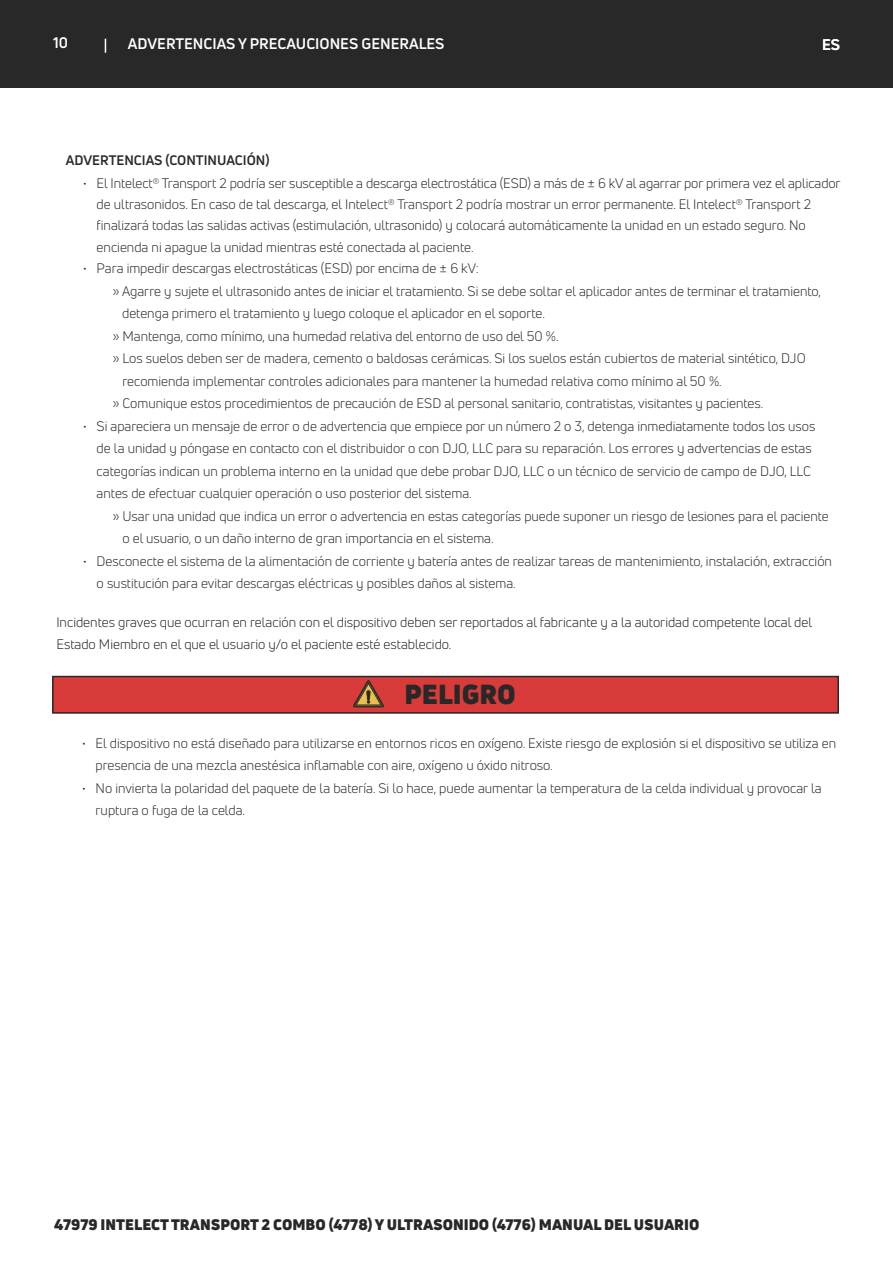
<style>
.page{position:relative;width:893px;height:1263px;background:#fff}
.page>*{position:absolute;margin:0;border:0;box-sizing:border-box;transform-origin:0 0}
.H2-2{font:900 27px "Uni Neue";color:#282828}
.t1{font:900 15px "Uni Neue";color:#282828}
.Body{font:700 15px "Uni Neue";color:#fff}
.Bullet2{font:13.5px/22.5px "Uni Neue";color:#282828}
.Body-2{font:13.5px/21.3px "Uni Neue";color:#231f20}
.Body-3{font:700 13.5px "Uni Neue";color:#282828}
</style>
<div class="page">
<div style="left:53px;top:676px;width:785px;height:37px;background:#d83b3a"></div>
<div style="left:52px;top:676px;width:787px;height:38px;border:2px solid #282828"></div>
<div style="left:0;top:0;width:893px;height:87px;background:#282828"></div>
<svg style="left:105px;top:39px;width:1px;height:14px"></svg>
<svg style="left:354px;top:681px;width:29px;height:26px"></svg>
<p class="Body" style="left:53px;top:33px;width:16px">10</p>
<p class="Body" style="left:128px;top:34px;width:318px">ADVERTENCIAS Y PRECAUCIONES GENERALES</p>
<p class="Body" style="left:822px;top:35px;width:20px">ES</p>
<p class="Body-3" style="left:66px;top:152px;width:205px">ADVERTENCIAS (CONTINUACIÓN)</p>
<p class="Bullet2" style="left:97px;top:172px;width:745px;line-height:21.3px;text-indent:-14px">• El Intelect® Transport 2 podría ser susceptible a descarga electrostática (ESD) a más de ± 6 kV al agarrar por primera vez el aplicador de ultrasonidos. En caso de tal descarga, el Intelect® Transport 2 podría mostrar un error permanente. El Intelect® Transport 2 finalizará todas las salidas activas (estimulación, ultrasonido) y colocará automáticamente la unidad en un estado seguro. No encienda ni apague la unidad mientras esté conectada al paciente.</p>
<p class="Bullet2" style="left:83px;top:257px;width:397px">• Para impedir descargas electrostáticas (ESD) por encima de ± 6 kV:</p>
<p class="Bullet2" style="left:122px;top:280px;width:700px;text-indent:-9px">» Agarre y sujete el ultrasonido antes de iniciar el tratamiento. Si se debe soltar el aplicador antes de terminar el tratamiento, detenga primero el tratamiento y luego coloque el aplicador en el soporte.</p>
<p class="Bullet2" style="left:113px;top:325px;width:447px">» Mantenga, como mínimo, una humedad relativa del entorno de uso del 50 %.</p>
<p class="Bullet2" style="left:122px;top:347px;width:685px;text-indent:-10px">» Los suelos deben ser de madera, cemento o baldosas cerámicas. Si los suelos están cubiertos de material sintético, DJO recomienda implementar controles adicionales para mantener la humedad relativa como mínimo al 50 %.</p>
<p class="Bullet2" style="left:113px;top:392px;width:652px">» Comunique estos procedimientos de precaución de ESD al personal sanitario, contratistas, visitantes y pacientes.</p>
<p class="Bullet2" style="left:97px;top:415px;width:720px;text-indent:-14px">• Si apareciera un mensaje de error o de advertencia que empiece por un número 2 o 3, detenga inmediatamente todos los usos de la unidad y póngase en contacto con el distribuidor o con DJO, LLC para su reparación. Los errores y advertencias de estas categorías indican un problema interno en la unidad que debe probar DJO, LLC o un técnico de servicio de campo de DJO, LLC antes de efectuar cualquier operación o uso posterior del sistema.</p>
<p class="Bullet2" style="left:122px;top:505px;width:708px;text-indent:-10px">» Usar una unidad que indica un error o advertencia en estas categorías puede suponer un riesgo de lesiones para el paciente o el usuario, o un daño interno de gran importancia en el sistema.</p>
<p class="Bullet2" style="left:97px;top:550px;width:737px;text-indent:-14px">• Desconecte el sistema de la alimentación de corriente y batería antes de realizar tareas de mantenimiento, instalación, extracción o sustitución para evitar descargas eléctricas y posibles daños al sistema.</p>
<p class="Body-2" style="left:56px;top:612px;width:757px">Incidentes graves que ocurran en relación con el dispositivo deben ser reportados al fabricante y a la autoridad competente local del<br>Estado Miembro en el que el usuario y/o el paciente esté establecido.</p>
<p class="H2-2" style="left:404px;top:675px;width:113px">PELIGRO</p>
<p class="Bullet2" style="left:96px;top:732px;width:742px;text-indent:-14px">• El dispositivo no está diseñado para utilizarse en entornos ricos en oxígeno. Existe riesgo de explosión si el dispositivo se utiliza en presencia de una mezcla anestésica inflamable con aire, oxígeno u óxido nitroso.</p>
<p class="Bullet2" style="left:96px;top:777px;width:728px;text-indent:-14px">• No invierta la polaridad del paquete de la batería. Si lo hace, puede aumentar la temperatura de la celda individual y provocar la ruptura o fuga de la celda.</p>
<p class="t1" style="left:54px;top:1214px;width:647px">47979 INTELECT TRANSPORT 2 COMBO (4778) Y ULTRASONIDO (4776) MANUAL DEL USUARIO</p>
</div>
